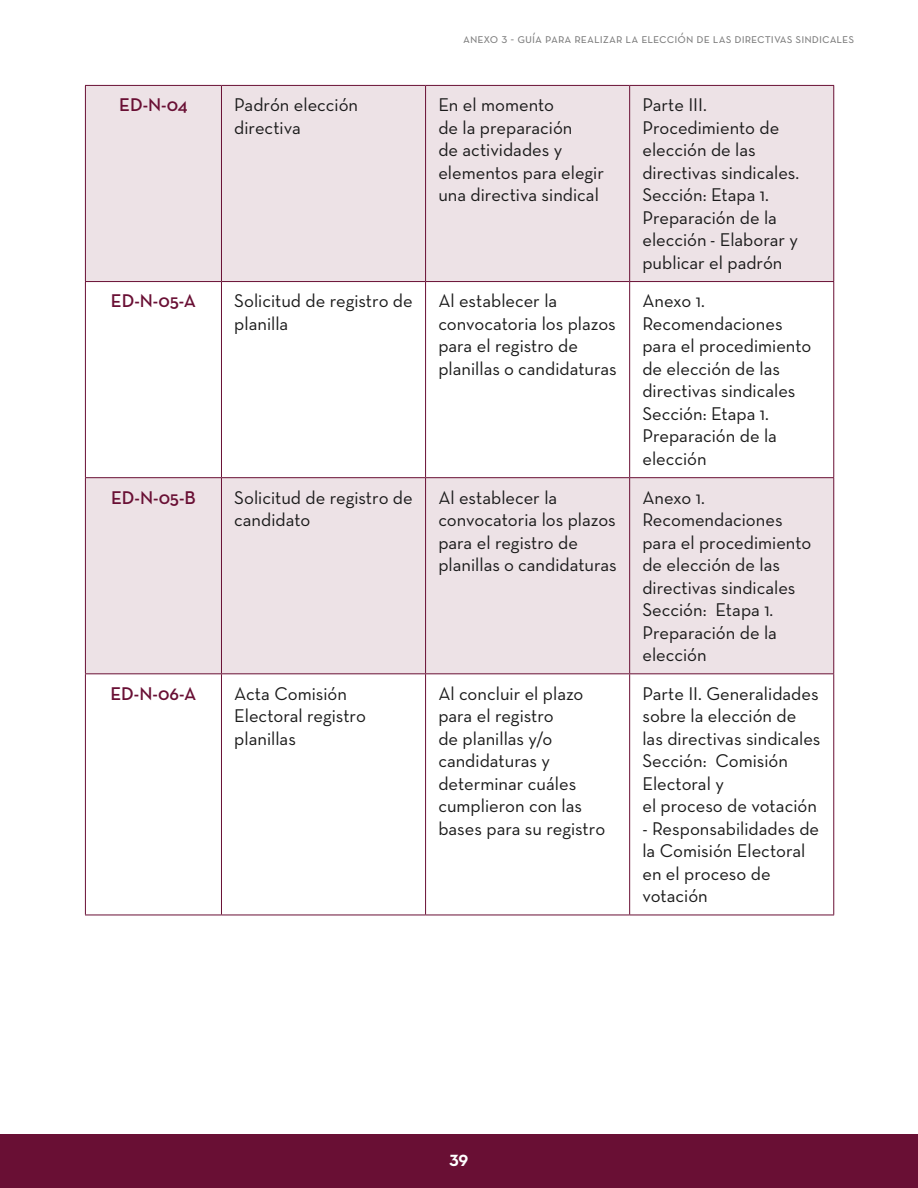
<style>
.page{position:relative;width:918px;height:1188px;background:#fff}
.page>*{position:absolute;margin:0;border:0;box-sizing:border-box;transform-origin:0 0}
.t1{font:18.75px/22.5px "Neutra Text";color:#1a1a1a}
.t2{font:600 18.75px "Neutra Text";color:#690f34}
.t3{font:16.5px "Neutra Text Bold Alt";color:#fff}
.t4{font:13.5px "Neutra Text Book SC";color:#808080}
</style>
<div class="page">
<div style="left:0;top:1134px;width:918px;height:54px;background:#690f34"></div>
<svg style="left:86px;top:86px;width:747px;height:587px;fill:#ede2e6"></svg>
<hr style="left:85px;top:85px;width:136px;height:1px;background:#690f34">
<hr style="left:85px;top:86px;width:1px;height:195px;background:#690f34">
<hr style="left:221px;top:85px;width:205px;height:1px;background:#690f34">
<hr style="left:221px;top:86px;width:1px;height:195px;background:#690f34">
<hr style="left:426px;top:85px;width:204px;height:1px;background:#690f34">
<hr style="left:425px;top:86px;width:1px;height:195px;background:#690f34">
<hr style="left:630px;top:85px;width:204px;height:1px;background:#690f34">
<hr style="left:629px;top:86px;width:1px;height:195px;background:#690f34">
<hr style="left:833px;top:86px;width:1px;height:195px;background:#690f34">
<hr style="left:85px;top:281px;width:136px;height:1px;background:#690f34">
<hr style="left:85px;top:282px;width:1px;height:195px;background:#690f34">
<hr style="left:221px;top:281px;width:205px;height:1px;background:#690f34">
<hr style="left:221px;top:282px;width:1px;height:195px;background:#690f34">
<hr style="left:426px;top:281px;width:204px;height:1px;background:#690f34">
<hr style="left:425px;top:282px;width:1px;height:195px;background:#690f34">
<hr style="left:630px;top:281px;width:204px;height:1px;background:#690f34">
<hr style="left:629px;top:282px;width:1px;height:195px;background:#690f34">
<hr style="left:833px;top:282px;width:1px;height:195px;background:#690f34">
<hr style="left:85px;top:477px;width:136px;height:1px;background:#690f34">
<hr style="left:85px;top:478px;width:1px;height:195px;background:#690f34">
<hr style="left:221px;top:477px;width:205px;height:1px;background:#690f34">
<hr style="left:221px;top:478px;width:1px;height:195px;background:#690f34">
<hr style="left:426px;top:477px;width:204px;height:1px;background:#690f34">
<hr style="left:425px;top:478px;width:1px;height:195px;background:#690f34">
<hr style="left:630px;top:477px;width:204px;height:1px;background:#690f34">
<hr style="left:629px;top:478px;width:1px;height:195px;background:#690f34">
<hr style="left:833px;top:478px;width:1px;height:195px;background:#690f34">
<hr style="left:85px;top:673px;width:136px;height:1px;background:#690f34">
<hr style="left:85px;top:674px;width:1px;height:241px;background:#690f34">
<hr style="left:221px;top:673px;width:205px;height:1px;background:#690f34">
<hr style="left:221px;top:674px;width:1px;height:241px;background:#690f34">
<hr style="left:426px;top:673px;width:204px;height:1px;background:#690f34">
<hr style="left:425px;top:674px;width:1px;height:241px;background:#690f34">
<hr style="left:630px;top:673px;width:204px;height:1px;background:#690f34">
<hr style="left:629px;top:674px;width:1px;height:241px;background:#690f34">
<hr style="left:833px;top:674px;width:1px;height:241px;background:#690f34">
<hr style="left:85px;top:915px;width:136px;height:1px;background:#690f34">
<hr style="left:221px;top:915px;width:205px;height:1px;background:#690f34">
<hr style="left:426px;top:915px;width:204px;height:1px;background:#690f34">
<hr style="left:630px;top:915px;width:204px;height:1px;background:#690f34">
<p class="t4" style="left:463px;top:30px;width:393px">anexo 3 - guía para realizar la elección de las directivas sindicales</p>
<p class="t2" style="left:119px;top:93px;width:70px">ED-N-04</p>
<p class="t1" style="left:234px;top:93px;width:125px">Padrón elección directiva</p>
<p class="t1" style="left:438px;top:93px;width:167px">En el momento<br>de la preparación<br>de actividades y elementos para elegir una directiva sindical</p>
<p class="t1" style="left:642px;top:93px;width:158px">Parte III.<br>Procedimiento de elección de las directivas sindicales.<br>Sección: Etapa 1.<br>Preparación de la elección - Elaborar y publicar el padrón</p>
<p class="t2" style="left:111px;top:290px;width:87px">ED-N-05-A</p>
<p class="t1" style="left:234px;top:289px;width:180px">Solicitud de registro de planilla</p>
<p class="t1" style="left:438px;top:289px;width:180px">Al establecer la convocatoria los plazos para el registro de planillas o candidaturas</p>
<p class="t1" style="left:642px;top:289px;width:171px">Anexo 1.<br>Recomendaciones para el procedimiento de elección de las directivas sindicales<br>Sección: Etapa 1.<br>Preparación de la elección</p>
<p class="t2" style="left:111px;top:486px;width:86px">ED-N-05-B</p>
<p class="t1" style="left:234px;top:486px;width:180px">Solicitud de registro de candidato</p>
<p class="t1" style="left:438px;top:486px;width:180px">Al establecer la convocatoria los plazos para el registro de planillas o candidaturas</p>
<p class="t1" style="left:642px;top:486px;width:171px">Anexo 1.<br>Recomendaciones para el procedimiento de elección de las directivas sindicales<br>Sección: Etapa 1.<br>Preparación de la elección</p>
<p class="t2" style="left:110px;top:682px;width:88px">ED-N-06-A</p>
<p class="t1" style="left:234px;top:682px;width:133px">Acta Comisión<br>Electoral registro planillas</p>
<p class="t1" style="left:438px;top:682px;width:168px">Al concluir el plazo para el registro<br>de planillas y/o candidaturas y determinar cuáles cumplieron con las bases para su registro</p>
<p class="t1" style="left:642px;top:682px;width:180px">Parte II. Generalidades sobre la elección de las directivas sindicales<br>Sección: Comisión<br>Electoral y<br>el proceso de votación</p>
<p class="t1" style="left:642px;top:817px;width:178px">- Responsabilidades de la Comisión Electoral en el proceso de votación</p>
<p class="t3" style="left:450px;top:1150px;width:20px">39</p>
</div>
